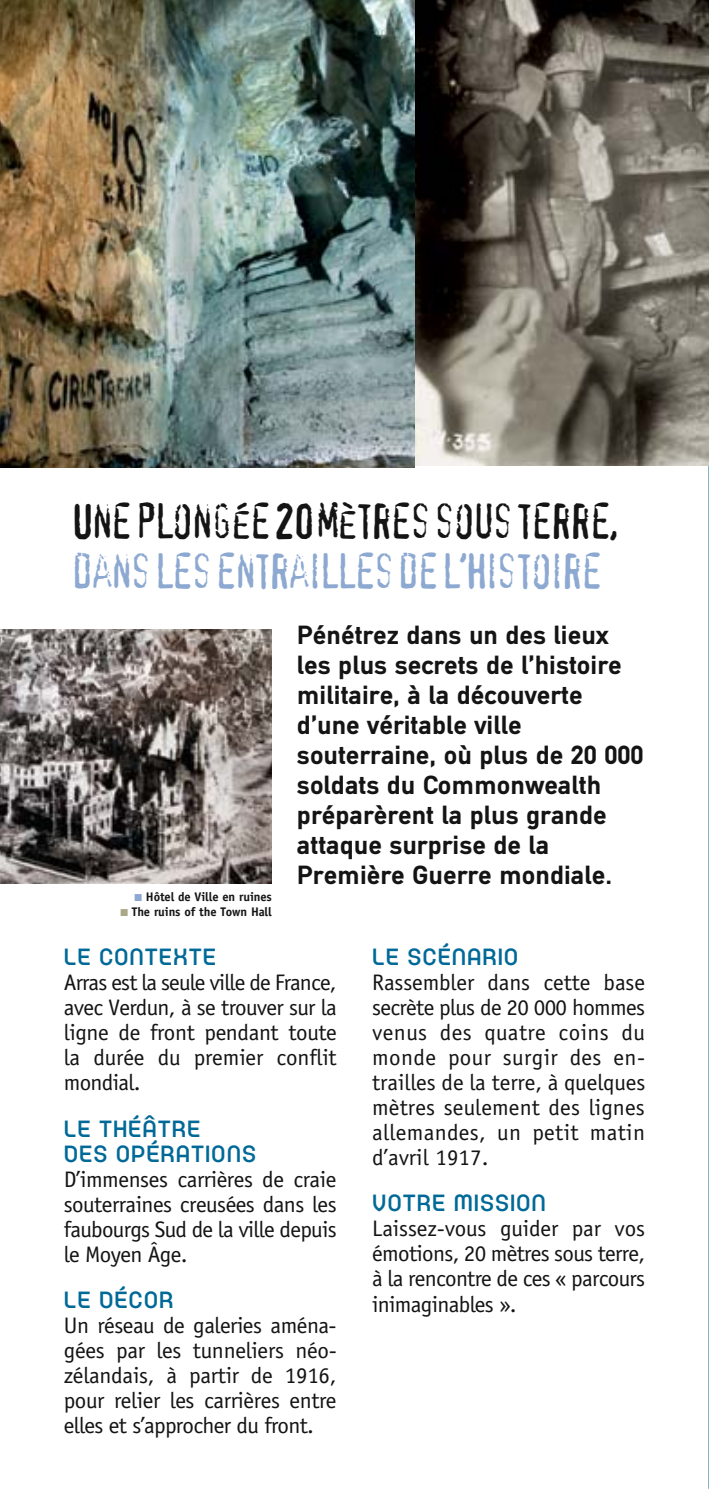
<style>
.page{position:relative;width:709px;height:1489px;background:#fff}
.page>*{position:absolute;margin:0;border:0;box-sizing:border-box;transform-origin:0 0}
.t1{font:47.5px "Confidential";letter-spacing:-.09em;color:#8da9d1}
.t2{font:47.5px "Confidential";letter-spacing:-.09em;color:#141414}
.t3{font:700 27.5px/30px "DIN Mittel EF";color:#141414}
.t4{font:500 25px/25px "ARS District";letter-spacing:.035em;color:#006997}
.t5{font:22.5px/25px "Officina Sans";letter-spacing:-.025em;color:#141414;text-align:justify}
.t6{font:700 12.5px/15px "Officina Sans";letter-spacing:-.01em;color:#141414;text-align:right}
</style>
<div class="page">
<img style="left:708px;top:467px;width:1px;height:1021px">
<img style="left:415px;top:0;width:294px;height:466px">
<img style="left:0;top:629px;width:272px;height:254px">
<img style="left:0;top:0;width:415px;height:467px">
<h1 class="t2" style="left:71px;top:495px;width:550px">UNE PLONGÉE 20 MÈTRES SOUS TERRE,</h1>
<h1 class="t1" style="left:71px;top:545px;width:534px">DANS LES ENTRAILLES DE L’HISTOIRE</h1>
<p class="t3" style="left:297px;top:622px;width:348px">Pénétrez dans un des lieux les plus secrets de l’histoire militaire, à la découverte d’une véritable ville souterraine, où plus de 20 000 soldats du Commonwealth préparèrent la plus grande attaque surprise de la<br>Première Guerre mondiale.</p>
<p class="t6" style="left:132px;top:890px;width:141px">Hôtel de Ville en ruines<br>The ruins of the Town Hall</p>
<p class="t4" style="left:64px;top:947px;width:154px">LE CONTEXTE</p>
<p class="t5" style="left:64px;top:973px;width:275px">Arras est la seule ville de France, avec Verdun, à se trouver sur la ligne de front pendant toute la durée du premier conflit mondial.</p>
<p class="t4" style="left:64px;top:1118px;width:194px">LE THÉÂTRE<br>DES OPÉRATIONS</p>
<p class="t5" style="left:64px;top:1169px;width:274px">D’immenses carrières de craie souterraines creusées dans les faubourgs Sud de la ville depuis le Moyen Âge.</p>
<p class="t4" style="left:64px;top:1289px;width:111px">LE DÉCOR</p>
<p class="t5" style="left:64px;top:1315px;width:274px">Un réseau de galeries aména&shy;gées par les tunneliers néo&shy;zélandais, à partir de 1916, pour relier les carrières entre elles et s’approcher du front.</p>
<p class="t4" style="left:372px;top:946px;width:148px">LE SCÉNARIO</p>
<p class="t5" style="left:372px;top:972px;width:275px">Rassembler dans cette base secrète plus de 20 000 hommes venus des quatre coins du monde pour surgir des en&shy;trailles de la terre, à quelques mètres seulement des lignes allemandes, un petit matin d’avril 1917.</p>
<p class="t4" style="left:372px;top:1193px;width:175px">VOTRE MISSION</p>
<p class="t5" style="left:372px;top:1219px;width:274px">Laissez-vous guider par vos émotions, 20 mètres sous terre, à la rencontre de ces « parcours inimaginables ».</p>
</div>
